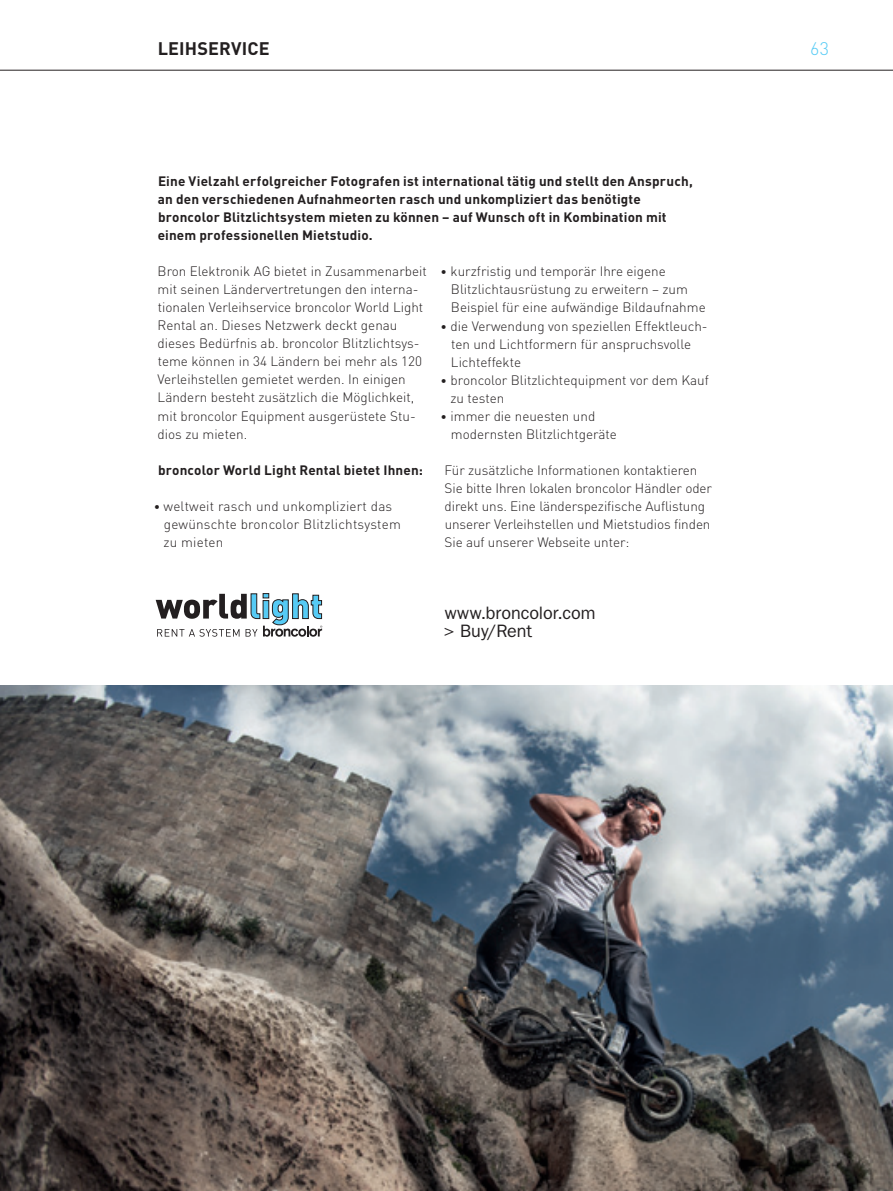
<style>
.page{position:relative;width:893px;height:1191px;background:#fff}
.page>*{position:absolute;margin:0;border:0;box-sizing:border-box;transform-origin:0 0}
.t1{font:18px/18px "ITC Franklin Gothic Std";color:#231f20}
.t2{font:700 18px "DINOT";letter-spacing:.01em;color:#231f20}
.t3{font:300 18px "DINOT";color:#56cbf5}
.t4{font:300 13.5px/18px "DINOT";color:#231f20}
.t5{font:700 13.5px/18px "DINOT";letter-spacing:.015em;color:#231f20}
.s1{font-size:12px}
</style>
<div class="page">
<hr style="left:0;top:70px;width:893px;height:1px;background:#231f20">
<img style="left:0;top:685px;width:893px;height:506px">
<svg style="left:156px;top:593px;width:166px;height:43px"></svg>
<h1 class="t2" style="left:158px;top:36px;width:39px">Leihse</h1>
<h1 class="t2" style="left:219px;top:36px;width:50px">rvice</h1>
<p class="t5" style="left:158px;top:172px;width:537px">Eine Vielzahl erfolgreicher Fotografen ist international tätig und stellt den Anspruch, an den verschiedenen Aufnahmeorten rasch und unkompliziert das benötigte broncolor Blitzlichtsystem mieten zu können – auf Wunsch oft in Kombination mit einem professionellen M ietstudio.</p>
<p class="t4" style="left:158px;top:262px;width:271px">Bron Elektronik AG bietet in Zusammenarbeit mit seinen Ländervertretungen den interna&shy;tionalen Verleihservice broncolor World Light Rental an. Dieses Netzwerk deckt genau dieses Bedürfnis ab. broncolor Blitzlichtsys&shy;teme können in 34 Ländern bei mehr als 120<br>Verleihstellen gemietet werden. In einigen Ländern besteht zusätzlich die Möglichkeit, mit broncolor Equipment ausgerüstete Stu&shy;dios zu mieten.</p>
<p class="t5" style="left:158px;top:460px;width:266px">broncolor World Light Rental bietet I hnen:</p>
<p class="t4" style="left:163px;top:496px;width:239px;text-indent:-10px"><span class="s1">•</span> weltweit rasch und unkompliziert das gewünschte broncolor Blitzlichtsystem zu mieten</p>
<p class="t4" style="left:451px;top:262px;width:256px;text-indent:-10px"><span class="s1">•</span> kurzfristig und temporär Ihre eigene<br>Blitzlichtausrüstung zu erweitern – zum<br>Beispiel für eine aufwändige Bildaufnahme</p>
<p class="t4" style="left:451px;top:316px;width:258px;text-indent:-10px"><span class="s1">•</span> die Verwendung von speziellen Effektleuch&shy;ten und Lichtformern für anspruchsvolle<br>Lichteffekte</p>
<p class="t4" style="left:450px;top:370px;width:260px;text-indent:-10px"><span class="s1">•</span> broncolor Blitzlichtequipment vor dem Kauf zu testen</p>
<p class="t4" style="left:451px;top:406px;width:168px;text-indent:-10px"><span class="s1">•</span> immer die neuesten und modernsten Blitzlichtgeräte</p>
<p class="t4" style="left:445px;top:460px;width:269px">Für zusätzliche Informationen kontaktieren Sie bitte Ihren lokalen broncolor Händler oder direkt uns. Eine länderspezifische Auflistung unserer Verleihstellen und Mietstudios finden Sie auf unserer Webseite unter:</p>
<h1 class="t1" style="left:444px;top:603px;width:153px">www.broncolor.com &gt; Buy/Rent</h1>
<h1 class="t3" style="left:810px;top:37px;width:20px">63</h1>
</div>
